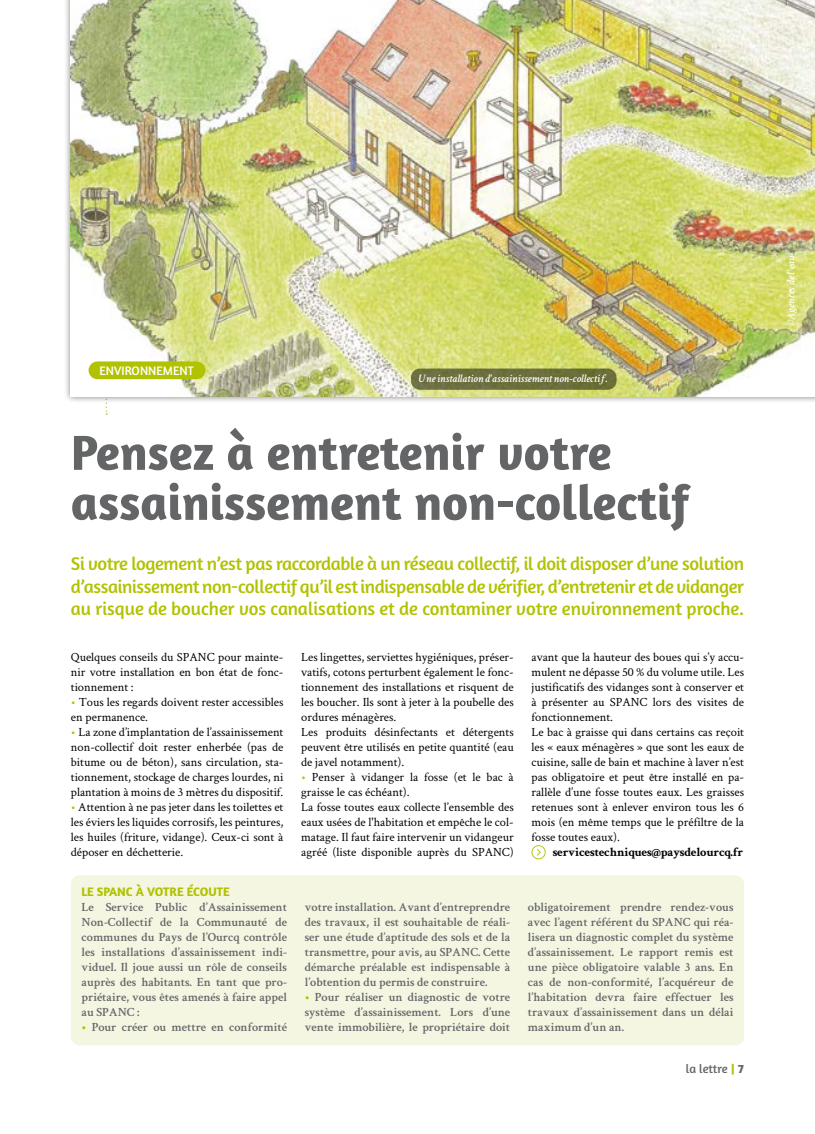
<style>
.page{position:relative;width:815px;height:1134px;background:#fff}
.page>*{position:absolute;margin:0;border:0;box-sizing:border-box;transform-origin:0 0}
.t1{font:700 50px/50px "Amaranth";color:#646567}
.t2{font:18.75px/22.5px "Amaranth";color:#b1c200;text-align:justify}
.t3{font:12.5px/15px "Crimson Text";color:#000}
.t4{font:600 12.5px/15px "Crimson Text";color:#646567;text-align:justify}
.t5{font:700 12.5px "Crimson Text";letter-spacing:-.015em;color:#000}
.t6{font:700 12.5px "Amaranth";color:#b1c200}
.t7{font:12.5px "Amaranth";color:#fff}
.t8{font:12.5px "Amaranth";letter-spacing:-.01em;color:#646567}
.t9{font:italic 600 11.25px "Crimson Text";color:#fff}
.s1{color:#b1c200}
.s2{font-weight:700;color:#b1c200}
.s3{font-weight:700}
</style>
<div class="page">
<div style="left:64px;top:0;width:751px;height:403px;background:#000;opacity:.5"></div>
<img style="left:71px;top:0;width:744px;height:397px">
<div style="left:411px;top:369px;width:206px;height:21px;background:linear-gradient(to right,#6e7044,#6a6f36);border-radius:9px"></div>
<div style="left:89px;top:361px;width:117px;height:18px;background:#b1c200;border-radius:9px"></div>
<div style="left:71px;top:875px;width:673px;height:170px;background:#f4f6e2;border-radius:9px"></div>
<svg style="left:531px;top:845px;width:15px;height:14px"></svg>
<p class="t7" style="left:100px;top:363px;width:96px">ENVIRONNEMENT</p>
<p class="t9" style="left:419px;top:370px;width:190px">Une installation d'assainissement non-collectif.</p>
<h1 class="t1" style="left:71px;top:426px;width:620px">Pensez à entretenir votre assainissement non-collectif</h1>
<p class="t2" style="left:71px;top:553px;width:675px">Si votre logement n’est pas raccordable à un réseau collectif, il doit disposer d’une solution d’assainissement non-collectif qu’il est indispensable de vérifier, d’entretenir et de vidanger au risque de boucher vos canalisations et de contaminer votre environnement proche.</p>
<p class="t3" style="left:71px;top:649px;width:214px;text-align:justify">Quelques conseils du SPANC pour mainte&shy;nir votre installation en bon état de fonc&shy;tionnement :</p>
<p class="t3" style="left:71px;top:694px;width:214px"><span class="s1">•</span> Tous les regards doivent rester accessibles en permanence.</p>
<p class="t3" style="left:71px;top:724px;width:214px;text-align:justify"><span class="s1">•</span> La zone d’implantation de l’assainissement non-collectif doit rester enherbée (pas de bitume ou de béton), sans circulation, sta&shy;tionnement, stockage de charges lourdes, ni plantation à moins de 3 mètres du dispositif.</p>
<p class="t3" style="left:71px;top:799px;width:214px;text-align:justify"><span class="s1">•</span> Attention à ne pas jeter dans les toilettes et les éviers les liquides corrosifs, les peintures, les huiles (friture, vidange). Ceux-ci sont à déposer en déchetterie.</p>
<p class="t6" style="left:81px;top:884px;width:150px">LE SPANC À VOTRE ÉCOUTE</p>
<p class="t4" style="left:81px;top:899px;width:207px">Le Service Public d’Assainissement Non-Collectif de la Communauté de communes du Pays de l’Ourcq contrôle les installations d’assainissement indi&shy;viduel. Il joue aussi un rôle de conseils auprès des habitants. En tant que pro&shy;priétaire, vous êtes amenés à faire appel au SPANC :</p>
<p class="t4" style="left:81px;top:1019px;width:207px"><span class="s1">•</span> Pour créer ou mettre en conformité</p>
<p class="t3" style="left:301px;top:649px;width:214px">Les lingettes, serviettes hygiéniques, préser&shy;vatifs, cotons perturbent également le fonc&shy;tionnement des installations et risquent de les boucher. Ils sont à jeter à la poubelle des ordures ménagères.<br>Les produits désinfectants et détergents peuvent être utilisés en petite quantité (eau de javel notamment).</p>
<p class="t3" style="left:301px;top:769px;width:214px"><span class="s1">•</span> Penser à vidanger la fosse (et le bac à graisse le cas échéant).<br>La fosse toutes eaux collecte l’ensemble des eaux usées de l'habitation et empêche le col&shy;matage. Il faut faire intervenir un vidangeur agréé (liste disponible auprès du SPANC)</p>
<p class="t4" style="left:305px;top:898px;width:207px">votre installation. Avant d’entreprendre des travaux, il est souhaitable de réali&shy;ser une étude d’aptitude des sols et de la transmettre, pour avis, au SPANC. Cette démarche préalable est indispensable à l’obtention du permis de construire.</p>
<p class="t4" style="left:305px;top:988px;width:207px"><span class="s1">•</span> Pour réaliser un diagnostic de votre système d’assainissement. Lors d’une vente immobilière, le propriétaire doit</p>
<p class="t3" style="left:531px;top:649px;width:214px">avant que la hauteur des boues qui s’y accu&shy;mulent ne dépasse 50 % du volume utile. Les justificatifs des vidanges sont à conserver et à présenter au SPANC lors des visites de fonctionnement.<br>Le bac à graisse qui dans certains cas reçoit les « eaux ménagères » que sont les eaux de cuisine, salle de bain et machine à laver n’est pas obligatoire et peut être installé en pa&shy;rallèle d’une fosse toutes eaux. Les graisses retenues sont à enlever environ tous les 6 mois (en même temps que le préfiltre de la fosse toutes eaux).</p>
<p class="t5" style="left:553px;top:844px;width:192px">servicestechniques@paysdelourcq.fr</p>
<p class="t4" style="left:528px;top:898px;width:207px">obligatoirement prendre rendez-vous avec l’agent référent du SPANC qui réa&shy;lisera un diagnostic complet du système d’assainissement. Le rapport remis est une pièce obligatoire valable 3 ans. En cas de non-conformité, l’acquéreur de l’habitation devra faire effectuer les travaux d’assainissement dans un délai maximum d’un an.</p>
<p class="t8" style="left:686px;top:1061px;width:60px">la lettre <span class="s2">|</span> <span class="s3">7</span></p>
<p class="t9" style="left:783px;top:326px;width:72px;rotate:-90deg">©Agences de l’eau</p>
</div>
